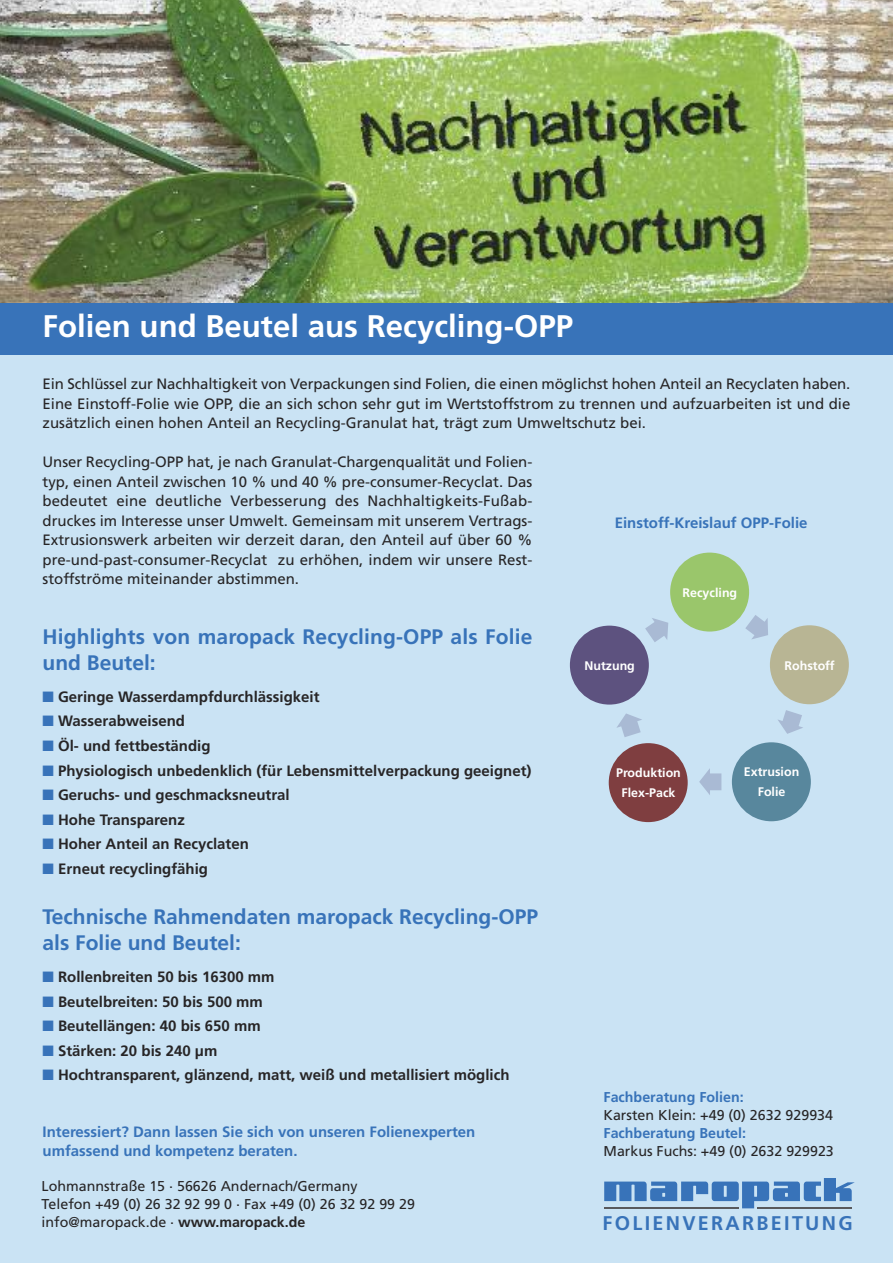
<style>
.page{position:relative;width:893px;height:1263px;background:#fff}
.page>*{position:absolute;margin:0;border:0;box-sizing:border-box;transform-origin:0 0}
.t1{font:700 31.2px "Frutiger";color:#fff}
.t2{font:700 21px/25.5px "Frutiger";color:#3873b9}
.t3{font:700 19.8px "Frutiger";letter-spacing:.115em;color:#3873b9}
.t4{font:15px/19.5px "Frutiger";color:#272526;text-align:justify}
.t5{font:700 15px "Frutiger";color:#272526}
.t6{font:700 15px/19.5px "Frutiger";color:#3873b9}
.t7{font:14.25px/18px "Frutiger";color:#272526}
.t8{font:700 14.25px "Frutiger";color:#3873b9}
.t9{font:700 12.45px/20px "Frutiger";color:#fff;text-align:center}
.s1{color:#3873b9}
.s2{font-weight:700}
</style>
<div class="page">
<div style="left:0;top:292px;width:893px;height:971px;background:#cae3f4"></div>
<img style="left:0;top:0;width:893px;height:303px">
<div style="left:0;top:303px;width:893px;height:51px;background:#3873b9"></div>
<svg style="left:604px;top:1178px;width:251px;height:30px"></svg>
<hr style="left:604px;top:1207px;width:135px;height:1px;background:#58595c">
<hr style="left:757px;top:1207px;width:95px;height:1px;background:#58595c">
<div style="left:670px;top:553px;width:79px;height:78px;background:#9ac66b;border-radius:50%"></div>
<div style="left:770px;top:625px;width:79px;height:79px;background:#b8b594;border-radius:50%"></div>
<div style="left:732px;top:742px;width:79px;height:79px;background:#58879d;border-radius:50%"></div>
<div style="left:609px;top:743px;width:79px;height:79px;background:#7f3e40;border-radius:50%"></div>
<div style="left:570px;top:626px;width:79px;height:79px;background:#5d527f;border-radius:50%"></div>
<svg style="left:699px;top:768px;width:22px;height:27px"></svg>
<svg style="left:617px;top:713px;width:25px;height:24px"></svg>
<svg style="left:645px;top:618px;width:23px;height:24px"></svg>
<svg style="left:745px;top:615px;width:23px;height:24px"></svg>
<svg style="left:778px;top:710px;width:25px;height:24px"></svg>
<h1 class="t1" style="left:43px;top:314px;width:532px">Folien und Beutel aus Recycling-OPP</h1>
<p class="t4" style="left:43px;top:375px;width:809px">Ein Schlüssel zur Nachhaltigkeit von Verpackungen sind Folien, die einen möglichst hohen Anteil an Recyclaten haben.<br>Eine Einstoff-Folie wie OPP, die an sich schon sehr gut im Wertstoffstrom zu trennen und aufzuarbeiten ist und die zusätzlich einen hohen Anteil an Recycling-Granulat hat, trägt zum Umweltschutz bei.</p>
<p class="t4" style="left:43px;top:453px;width:491px">Unser Recycling-OPP hat, je nach Granulat-Chargenqualität und Folien&shy;typ, einen Anteil zwischen 10 % und 40 % pre-consumer-Recyclat. Das bedeutet eine deutliche Verbesserung des Nachhaltigkeits-Fußab&shy;druckes im Interesse unser Umwelt. Gemeinsam mit unserem Vertrags-Extrusionswerk arbeiten wir derzeit daran, den Anteil auf über 60 % pre-und-past-consumer-Recyclat zu erhöhen, indem wir unsere Rest&shy;stoffströme miteinander abstimmen.</p>
<p class="t6" style="left:615px;top:514px;width:194px">Einstoff-Kreislauf OPP-Folie</p>
<h2 class="t2" style="left:43px;top:626px;width:491px">Highlights von maropack Recycling-OPP als Folie und Beutel:</h2>
<p class="t5" style="left:43px;top:691px;width:279px"><span class="s1">■</span> Geringe Wasserdampfdurchlässigkeit</p>
<p class="t5" style="left:43px;top:715px;width:144px"><span class="s1">■</span> Wasserabweisend</p>
<p class="t5" style="left:43px;top:740px;width:170px"><span class="s1">■</span> Öl- und fettbeständig</p>
<p class="t5" style="left:43px;top:764px;width:490px"><span class="s1">■</span> Physiologisch unbedenklich (für Lebensmittelverpackung geeignet)</p>
<p class="t5" style="left:43px;top:789px;width:249px"><span class="s1">■</span> Geruchs- und geschmacksneutral</p>
<p class="t5" style="left:43px;top:814px;width:144px"><span class="s1">■</span> Hohe Transparenz</p>
<p class="t5" style="left:43px;top:838px;width:208px"><span class="s1">■</span> Hoher Anteil an Recyclaten</p>
<p class="t5" style="left:43px;top:863px;width:167px"><span class="s1">■</span> Erneut recyclingfähig</p>
<h2 class="t2" style="left:43px;top:906px;width:497px">Technische Rahmendaten maropack Recycling-OPP als Folie und Beutel:</h2>
<p class="t5" style="left:43px;top:971px;width:234px"><span class="s1">■</span> Rollenbreiten 50 bis 16300 mm</p>
<p class="t5" style="left:43px;top:995px;width:222px"><span class="s1">■</span> Beutelbreiten: 50 bis 500 mm</p>
<p class="t5" style="left:43px;top:1020px;width:220px"><span class="s1">■</span> Beutellängen: 40 bis 650 mm</p>
<p class="t5" style="left:43px;top:1044px;width:176px"><span class="s1">■</span> Stärken: 20 bis 240 µm</p>
<p class="t5" style="left:43px;top:1069px;width:469px"><span class="s1">■</span> Hochtransparent, glänzend, matt, weiß und metallisiert möglich</p>
<p class="t6" style="left:43px;top:1123px;width:434px">Interessiert? Dann lassen Sie sich von unseren Folienexperten umfassend und kompetenz beraten.</p>
<p class="t7" style="left:42px;top:1178px;width:375px">Lohmannstraße 15 . 56626 Andernach/Germany<br>Telefon +49 (0) 26 32 92 99 0 . Fax +49 (0) 26 32 92 99 29 info@maropack.de . <span class="s2">www.maropack.de</span></p>
<p class="t9" style="left:584px;top:657px;width:52px">Nutzung</p>
<p class="t9" style="left:683px;top:584px;width:56px">Recycling</p>
<p class="t9" style="left:784px;top:656px;width:52px">Rohstoff</p>
<p class="t9" style="left:616px;top:763px;width:66px">Produktion<br>Flex-Pack</p>
<p class="t9" style="left:744px;top:762px;width:57px">Extrusion<br>Folie</p>
<p class="t8" style="left:604px;top:1092px;width:142px">Fachberatung Folien:</p>
<p class="t7" style="left:604px;top:1107px;width:231px">Karsten Klein: +49 (0) 2632 929934</p>
<p class="t8" style="left:604px;top:1128px;width:144px">Fachberatung Beutel:</p>
<p class="t7" style="left:604px;top:1143px;width:232px">Markus Fuchs: +49 (0) 2632 929923</p>
<h3 class="t3" style="left:603px;top:1215px;width:252px">FOLIENVERARBEITUNG</h3>
</div>
